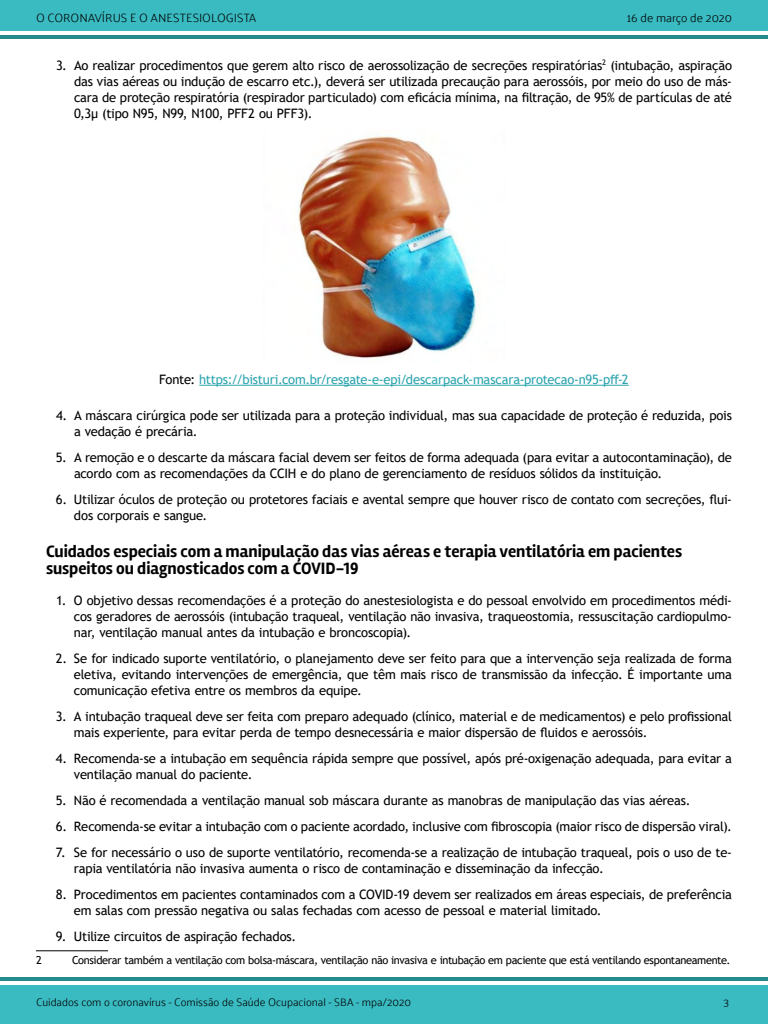
<style>
.page{position:relative;width:768px;height:1024px;background:#fff}
.page>*{position:absolute;margin:0;border:0;box-sizing:border-box;transform-origin:0 0}
.t1{font:700 17px/17px "Rambla";color:#000}
.t2{font:13px/16px "Trebuchet MS";letter-spacing:-.015em;color:#000}
.t3{font:13px "Trebuchet MS";letter-spacing:-.015em;color:#2ba4ad}
.t4{font:300 12px "Palanquin";color:#000}
.t5{font:11px "Trebuchet MS";letter-spacing:-.03em;color:#000}
.t6{font:300 11px "Palanquin";color:#000}
.s1{color:#000}
</style>
<div class="page">
<div style="left:0;top:985px;width:768px;height:39px;background:#3abac1"></div>
<hr style="left:0;top:977px;width:768px;height:4px;background:#238a8f">
<div style="left:0;top:0;width:768px;height:31px;background:#3abac1"></div>
<hr style="left:0;top:35px;width:768px;height:4px;background:#238a8f">
<hr style="left:199px;top:385px;width:430px;height:1px;background:#2ba4ad">
<hr style="left:36px;top:950px;width:72px;height:1px;background:#000">
<img style="left:298px;top:132px;width:179px;height:226px">
<p class="t4" style="left:36px;top:11px;width:222px">O CORONAVÍRUS E O ANESTESIOLOGISTA</p>
<p class="t4" style="left:627px;top:11px;width:107px">16 de março de 2020</p>
<p class="t2" style="left:74px;top:57px;width:660px;text-align:justify;text-indent:-18px">3. Ao realizar procedimentos que gerem alto risco de aerossolização de secreções respiratórias<sup>2</sup> (intubação, aspiração das vias aéreas ou indução de escarro etc.), deverá ser utilizada precaução para aerossóis, por meio do uso de más&shy;cara de proteção respiratória (respirador particulado) com eficácia mínima, na filtração, de 95% de partículas de até 0,3µ (tipo N95, N99, N100, PFF2 ou PFF3).</p>
<p class="t3" style="left:159px;top:371px;width:471px"><span class="s1">Fonte:</span> https://bisturi.com.br/resgate-e-epi/descarpack-mascara-protecao-n95-pff-2</p>
<p class="t2" style="left:74px;top:407px;width:660px;text-indent:-18px">4. A máscara cirúrgica pode ser utilizada para a proteção individual, mas sua capacidade de proteção é reduzida, pois a vedação é precária.</p>
<p class="t2" style="left:74px;top:449px;width:660px;text-indent:-18px">5. A remoção e o descarte da máscara facial devem ser feitos de forma adequada (para evitar a autocontaminação), de acordo com as recomendações da CCIH e do plano de gerenciamento de resíduos sólidos da instituição.</p>
<p class="t2" style="left:74px;top:491px;width:659px;text-indent:-18px">6. Utilizar óculos de proteção ou protetores faciais e avental sempre que houver risco de contato com secreções, flui&shy;dos corporais e sangue.</p>
<h1 class="t1" style="left:46px;top:543px;width:638px">Cuidados especiais com a manipulação das vias aéreas e terapia ventilatória em pacientes suspeitos ou diagnosticados com a COVID-19</h1>
<p class="t2" style="left:74px;top:592px;width:659px;text-align:justify;text-indent:-18px">1. O objetivo dessas recomendações é a proteção do anestesiologista e do pessoal envolvido em procedimentos médi&shy;cos geradores de aerossóis (intubação traqueal, ventilação não invasiva, traqueostomia, ressuscitação cardiopulmo&shy;nar, ventilação manual antes da intubação e broncoscopia).</p>
<p class="t2" style="left:74px;top:650px;width:659px;text-align:justify;text-indent:-18px">2. Se for indicado suporte ventilatório, o planejamento deve ser feito para que a intervenção seja realizada de forma eletiva, evitando intervenções de emergência, que têm mais risco de transmissão da infecção. É importante uma comunicação efetiva entre os membros da equipe.</p>
<p class="t2" style="left:74px;top:708px;width:659px;text-indent:-18px">3. A intubação traqueal deve ser feita com preparo adequado (clínico, material e de medicamentos) e pelo profissional mais experiente, para evitar perda de tempo desnecessária e maior dispersão de fluidos e aerossóis.</p>
<p class="t2" style="left:74px;top:750px;width:659px;text-indent:-18px">4. Recomenda-se a intubação em sequência rápida sempre que possível, após pré-oxigenação adequada, para evitar a ventilação manual do paciente.</p>
<p class="t2" style="left:56px;top:792px;width:636px">5. Não é recomendada a ventilação manual sob máscara durante as manobras de manipulação das vias aéreas.</p>
<p class="t2" style="left:56px;top:818px;width:678px">6. Recomenda-se evitar a intubação com o paciente acordado, inclusive com fibroscopia (maior risco de dispersão viral).</p>
<p class="t2" style="left:74px;top:844px;width:659px;text-indent:-18px">7. Se for necessário o uso de suporte ventilatório, recomenda-se a realização de intubação traqueal, pois o uso de te&shy;rapia ventilatória não invasiva aumenta o risco de contaminação e disseminação da infecção.</p>
<p class="t2" style="left:74px;top:886px;width:659px;text-indent:-18px">8. Procedimentos em pacientes contaminados com a COVID-19 devem ser realizados em áreas especiais, de preferência em salas com pressão negativa ou salas fechadas com acesso de pessoal e material limitado.</p>
<p class="t2" style="left:56px;top:928px;width:242px">9. Utilize circuitos de aspiração fechados.</p>
<p class="t5" style="left:36px;top:953px;width:7px">2</p>
<p class="t5" style="left:72px;top:953px;width:660px">Considerar também a ventilação com bolsa-máscara, ventilação não invasiva e intubação em paciente que está ventilando espontaneamente.</p>
<p class="t6" style="left:36px;top:996px;width:377px">Cuidados com o coronavírus - Comissão de Saúde Ocupacional - SBA - mpa/2020</p>
<p class="t6" style="left:723px;top:996px;width:7px">3</p>
</div>
